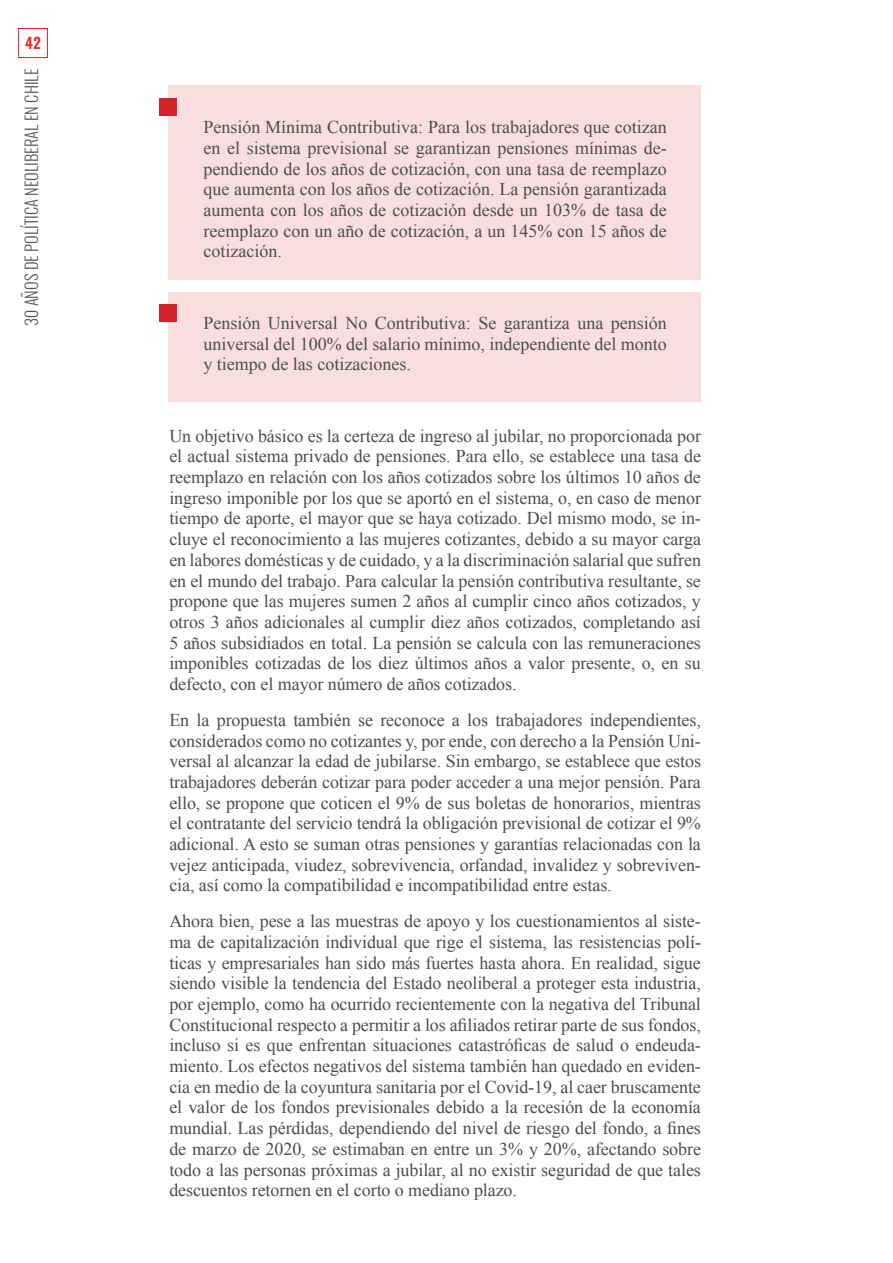
<style>
.page{position:relative;width:893px;height:1263px;background:#fff}
.page>*{position:absolute;margin:0;border:0;box-sizing:border-box;transform-origin:0 0}
.t1{font:18px/20.7px "Times New Roman";letter-spacing:-.005em;color:#4d4d4f;text-align:justify}
.t2{font:300 16.5px "Oswald";color:#58595b}
.t3{font:600 15px "Oswald";color:#eb2a25}
</style>
<div class="page">
<div style="left:18px;top:28px;width:30px;height:30px;border:1px solid #d2232a"></div>
<div style="left:168px;top:292px;width:533px;height:109px;background:#f8dedf"></div>
<div style="left:168px;top:86px;width:533px;height:194px;background:#f8dedf"></div>
<div style="left:159px;top:98px;width:18px;height:18px;background:#d2232a"></div>
<div style="left:159px;top:304px;width:18px;height:18px;background:#d2232a"></div>
<p class="t3" style="left:25px;top:35px;width:17px">42</p>
<p class="t2" style="left:17px;top:326px;width:259px;rotate:-90deg">30 AÑOS DE POLÍTICA NEOLIBERAL EN CHILE</p>
<p class="t1" style="left:203px;top:117px;width:465px">Pensión Mínima Contributiva: Para los trabajadores que cotizan en el sistema previsional se garantizan pensiones mínimas de&shy;pendiendo de los años de cotización, con una tasa de reemplazo que aumenta con los años de cotización. La pensión garantizada aumenta con los años de cotización desde un 103% de tasa de reemplazo con un año de cotización, a un 145% con 15 años de cotización.</p>
<p class="t1" style="left:203px;top:312px;width:465px">Pensión Universal No Contributiva: Se garantiza una pensión universal del 100% del salario mínimo, independiente del monto y tiempo de las cotizaciones.</p>
<p class="t1" style="left:169px;top:425px;width:533px">Un objetivo básico es la certeza de ingreso al jubilar, no proporcionada por el actual sistema privado de pensiones. Para ello, se establece una tasa de reemplazo en relación con los años cotizados sobre los últimos 10 años de ingreso imponible por los que se aportó en el sistema, o, en caso de menor tiempo de aporte, el mayor que se haya cotizado. Del mismo modo, se in&shy;cluye el reconocimiento a las mujeres cotizantes, debido a su mayor carga en labores domésticas y de cuidado, y a la discriminación salarial que sufren en el mundo del trabajo. Para calcular la pensión contributiva resultante, se propone que las mujeres sumen 2 años al cumplir cinco años cotizados, y otros 3 años adicionales al cumplir diez años cotizados, completando así 5 años subsidiados en total. La pensión se calcula con las remuneraciones imponibles cotizadas de los diez últimos años a valor presente, o, en su defecto, con el mayor número de años cotizados.</p>
<p class="t1" style="left:169px;top:709px;width:533px">En la propuesta también se reconoce a los trabajadores independientes, considerados como no cotizantes y, por ende, con derecho a la Pensión Uni&shy;versal al alcanzar la edad de jubilarse. Sin embargo, se establece que estos trabajadores deberán cotizar para poder acceder a una mejor pensión. Para ello, se propone que coticen el 9% de sus boletas de honorarios, mientras el contratante del servicio tendrá la obligación previsional de cotizar el 9% adicional. A esto se suman otras pensiones y garantías relacionadas con la vejez anticipada, viudez, sobrevivencia, orfandad, invalidez y sobreviven&shy;cia, así como la compatibilidad e incompatibilidad entre estas.</p>
<p class="t1" style="left:169px;top:910px;width:533px">Ahora bien, pese a las muestras de apoyo y los cuestionamientos al siste&shy;ma de capitalización individual que rige el sistema, las resistencias polí&shy;ticas y empresariales han sido más fuertes hasta ahora. En realidad, sigue siendo visible la tendencia del Estado neoliberal a proteger esta industria, por ejemplo, como ha ocurrido recientemente con la negativa del Tribunal Constitucional respecto a permitir a los afiliados retirar parte de sus fondos, incluso si es que enfrentan situaciones catastróficas de salud o endeuda&shy;miento. Los efectos negativos del sistema también han quedado en eviden&shy;cia en medio de la coyuntura sanitaria por el Covid-19, al caer bruscamente el valor de los fondos previsionales debido a la recesión de la economía mundial. Las pérdidas, dependiendo del nivel de riesgo del fondo, a fines de marzo de 2020, se estimaban en entre un 3% y 20%, afectando sobre todo a las personas próximas a jubilar, al no existir seguridad de que tales descuentos retornen en el corto o mediano plazo.</p>
</div>
